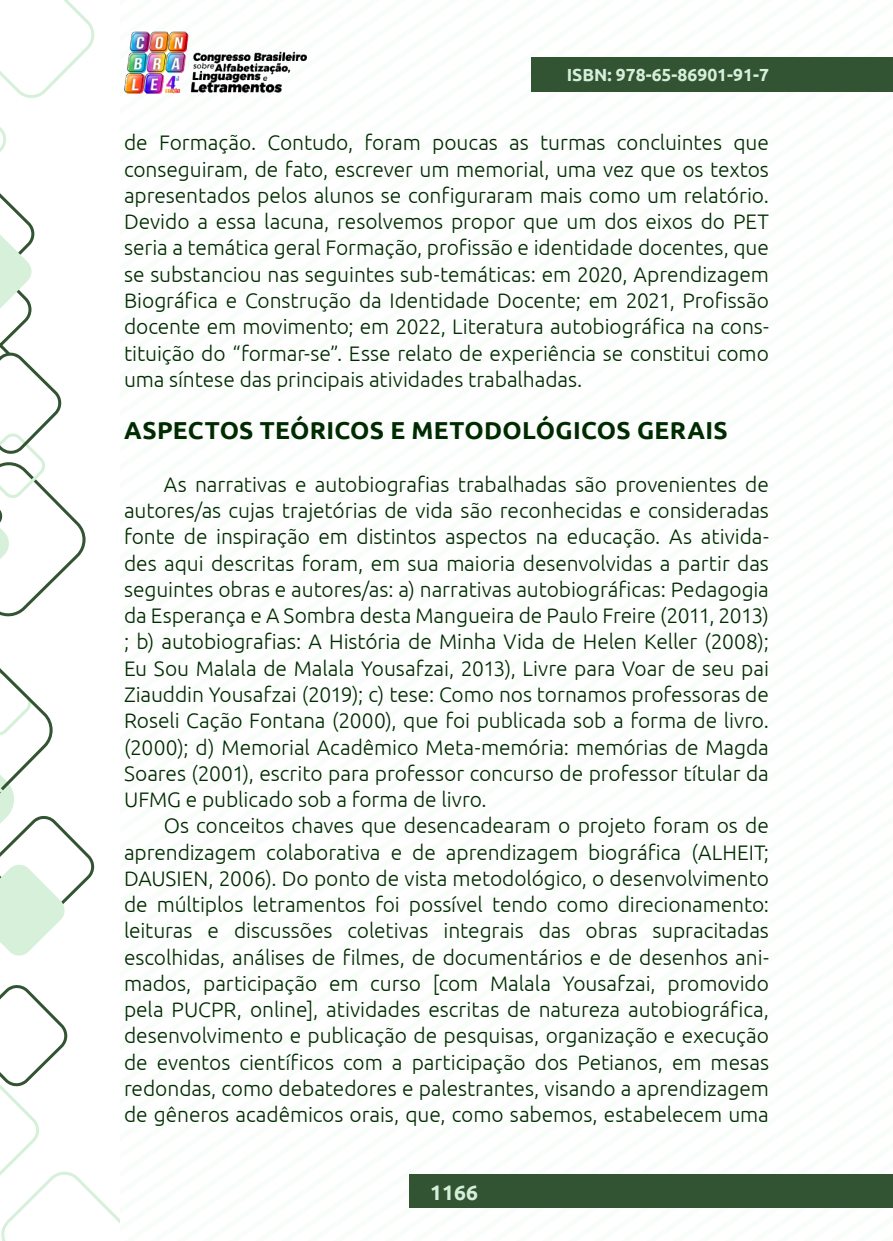
<style>
.page{position:relative;width:893px;height:1241px;background:#fff}
.page>*{position:absolute;margin:0;border:0;box-sizing:border-box;transform-origin:0 0}
._9_SUBTÍTULO{font:700 24.5px "Ubuntu";letter-spacing:.01em;color:#002b00}
._8_CORPO{font:300 21px/26.2px "Ubuntu";letter-spacing:-.005em;color:#002b00;text-align:justify}
.t1{font:700 21px "Ubuntu";color:#d6efda}
.t2{font:700 17.5px "Ubuntu";color:#d6efda}
</style>
<div class="page">
<img style="left:124px;top:31px;width:182px;height:62px">
<div style="left:532px;top:57px;width:361px;height:35px;background:#335433"></div>
<div style="left:410px;top:1174px;width:483px;height:33px;background:#335433"></div>
<svg style="left:0;top:985px;width:119px;height:255px"></svg>
<svg style="left:0;top:0;width:94px;height:616px"></svg>
<svg style="left:0;top:668px;width:94px;height:288px"></svg>
<p class="t2" style="left:567px;top:64px;width:204px">ISBN: 978-65-86901-91-7</p>
<p class="_8_CORPO" style="left:124px;top:129px;width:646px">de Formação. Contudo, foram poucas as turmas concluintes que conseguiram, de fato, escrever um memorial, uma vez que os textos apresentados pelos alunos se configuraram mais como um relatório.<br>Devido a essa lacuna, resolvemos propor que um dos eixos do PET seria a temática geral Formação, profissão e identidade docentes, que se substanciou nas seguintes sub-temáticas: em 2020, Aprendizagem Biográfica e Construção da Identidade Docente; em 2021, Profissão docente em movimento; em 2022, Literatura autobiográ fica na cons&shy;tituição do “formar-se”. Esse relato de experiência se constitui como uma síntese das principais atividades trabalhadas.</p>
<p class="_9_SUBTÍTULO" style="left:124px;top:415px;width:605px">ASPECTOS TEÓRICOS E METODOLÓGICOS GERAIS</p>
<p class="_8_CORPO" style="left:124px;top:470px;width:646px;text-indent:40px">As narrativas e autobiografias trabalhadas são provenientes de autores/as cujas trajetórias de vida são reconhecidas e consideradas fonte de inspiração em distintos aspectos na educação. As ativida&shy;des aqui descritas foram, em sua maioria desenvolvidas a partir das seguintes obras e autores/as: a) narrativas autobiográficas: Pedagogia da Esperança e A Sombra desta Mangueira de Paulo Freire (2011, 2013) ; b) autobiografias: A História de Minha Vida de Helen Keller (2008); Eu Sou Malala de Malala Yousafzai, 2013), Livre para Voar de seu pai Ziauddin Yousafzai (2019); c) tese: Como nos tornamos professoras de Roseli Cação Fontana (2000), que foi publicada sob a forma de livro. (2000); d) Memorial Acadêmico Meta-memória: memórias de Magda Soares (2001), escrito para professor concurso de professor títular da UFMG e publicado sob a forma de livro.</p>
<p class="_8_CORPO" style="left:124px;top:812px;width:646px;text-indent:40px">Os conceitos chaves que desencadearam o projeto foram os de aprendizagem colaborativa e de aprendizagem biográfica (ALHEIT; DAUSIEN, 2006). Do ponto de vista metodológico, o desenvolvimento de múltiplos letramentos foi possível tendo como direcionamento: leituras e discussões coletivas integrais das obras supracitadas escolhidas, análises de filmes, de documentários e de desenhos ani&shy;mados, participação em curso [com Malala Yousafzai, promovido pela PUCPR, online], atividades escritas de natureza autobiográfica, desenvolvimento e publicação de pesquisas, organização e execução de eventos científicos com a participação dos Petianos, em mesas redondas, como debatedores e palestrantes, visando a aprendizagem de gêneros acadêmicos orais, que, como sabemos, estabelecem uma</p>
<p class="t1" style="left:430px;top:1178px;width:49px">1166</p>
</div>
